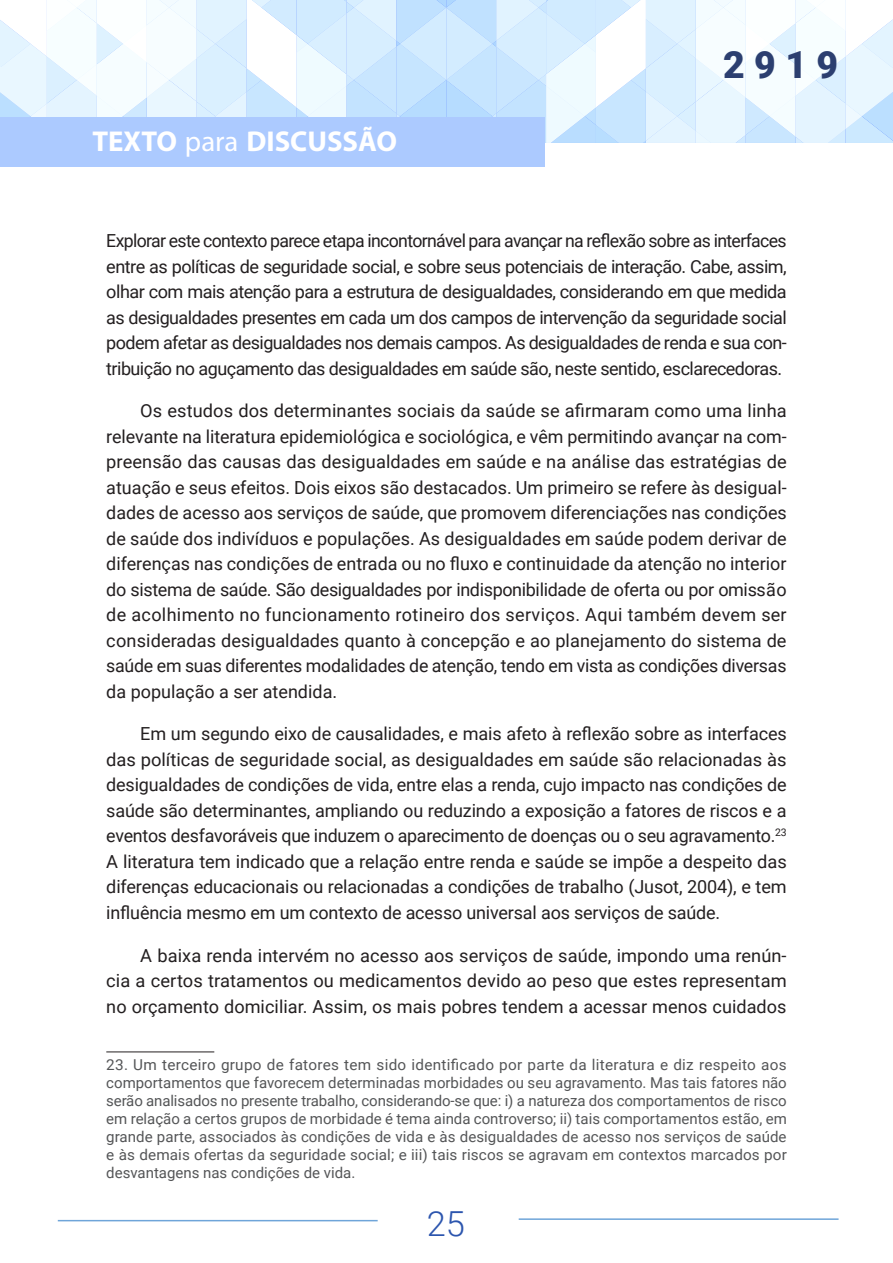
<style>
.page{position:relative;width:893px;height:1263px;background:#fff}
.page>*{position:absolute;margin:0;border:0;box-sizing:border-box;transform-origin:0 0}
.t1{font:900 37.5px "Roboto";color:#2c3f70}
.t2{font:300 34.5px "Roboto";color:#2c55ae}
.t3{font:700 28.8px "Myriad Pro";color:#fff}
.texto_corrido{font:18px/25.5px "Roboto";letter-spacing:-.01em;color:#231f20;text-align:justify}
.nota_rodape{font:15px/18px "Roboto";color:#545557;text-align:justify}
.s1{font-weight:400}
</style>
<div class="page">
<svg style="left:0;top:0;width:893px;height:143px"></svg>
<div style="left:0;top:118px;width:545px;height:49px;background:#accaff"></div>
<hr style="left:519px;top:1218px;width:319px;height:2px;background:#6fa5d9">
<hr style="left:58px;top:1220px;width:320px;height:1px;background:#6fa5d9">
<hr style="left:106px;top:1051px;width:108px;height:1px;background:#231f20">
<h3 class="t3" style="left:92px;top:122px;width:306px">TEXTO <span class="s1">para</span> DISCUSSÃO</h3>
<h1 class="t1" style="left:723px;top:38px;width:116px">2919</h1>
<p class="texto_corrido" style="left:106px;top:228px;width:682px">Explorar este contexto parece etapa incontornável para avançar na reflexão sobre as interfaces entre as políticas de seguridade social, e sobre seus potenciais de interação. Cabe, assim, olhar com mais atenção para a estrutura de desigualdades, considerando em que medida as desigualdades presentes em cada um dos campos de intervenção da seguridade social podem afetar as desigualdades nos demais campos. As desigualdades de renda e sua con&shy;tribuição no aguçamento das desigualdades em saúde são, neste sentido, esclarecedoras.</p>
<p class="texto_corrido" style="left:106px;top:398px;width:682px;text-indent:34px">Os estudos dos determinantes sociais da saúde se afirmaram como uma linha relevante na literatura epidemiológica e sociológica, e vêm permitindo avançar na com&shy;preensão das causas das desigualdades em saúde e na análise das estratégias de atuação e seus efeitos. Dois eixos são destacados. Um primeiro se refere às desigual&shy;dades de acesso aos serviços de saúde, que promovem diferenciações nas condições de saúde dos indivíduos e populações. As desigualdades em saúde podem derivar de diferenças nas condições de entrada ou no fluxo e continuidade da atenção no interior do sistema de saúde. São desigualdades por indisponibilidade de oferta ou por omissão de acolhimento no funcionamento rotineiro dos serviços. Aqui também devem ser consideradas desigualdades quanto à concepção e ao planejamento do sistema de saúde em suas diferentes modalidades de atenção, tendo em vista as condições diversas da população a ser atendida.</p>
<p class="texto_corrido" style="left:106px;top:721px;width:682px;text-indent:34px">Em um segundo eixo de causalidades, e mais afeto à reflexão sobre as interfaces das políticas de seguridade social, as desigualdades em saúde são relacionadas às desigualdades de condições de vida, entre elas a renda, cujo impacto nas condições de saúde são determinantes, ampliando ou reduzindo a exposição a fatores de riscos e a eventos desfavoráveis que induzem o aparecimento de doenças ou o seu agravamento.<sup>23<br></sup>A literatura tem indicado que a relação entre renda e saúde se impõe a despeito das diferenças educacionais ou relacionadas a condições de trabalho (Jusot, 2004), e tem influência mesmo em um contexto de acesso universal aos serviços de saúde.</p>
<p class="texto_corrido" style="left:106px;top:942px;width:682px;text-indent:34px">A baixa renda intervém no acesso aos serviços de saúde, impondo uma renún&shy;cia a certos tratamentos ou medicamentos devido ao peso que estes representam no orçamento domiciliar. Assim, os mais pobres tendem a acessar menos cuidados</p>
<p class="nota_rodape" style="left:106px;top:1055px;width:682px">23. Um terceiro grupo de fatores tem sido identificado por parte da literatura e diz respeito aos comportamentos que favorecem determinadas morbidades ou seu agravamento. Mas tais fatores não serão analisados no presente trabalho, considerando-se que: i) a natureza dos comportamentos de risco em relação a certos grupos de morbidade é tema ainda controverso; ii) tais comportamentos estão, em grande parte, associados às condições de vida e às desigualdades de acesso nos serviços de saúde e às demais ofertas da seguridade social; e iii) tais riscos se agravam em contextos marcados por desvantagens nas condições de vida.</p>
<h2 class="t2" style="left:427px;top:1200px;width:40px">25</h2>
</div>
